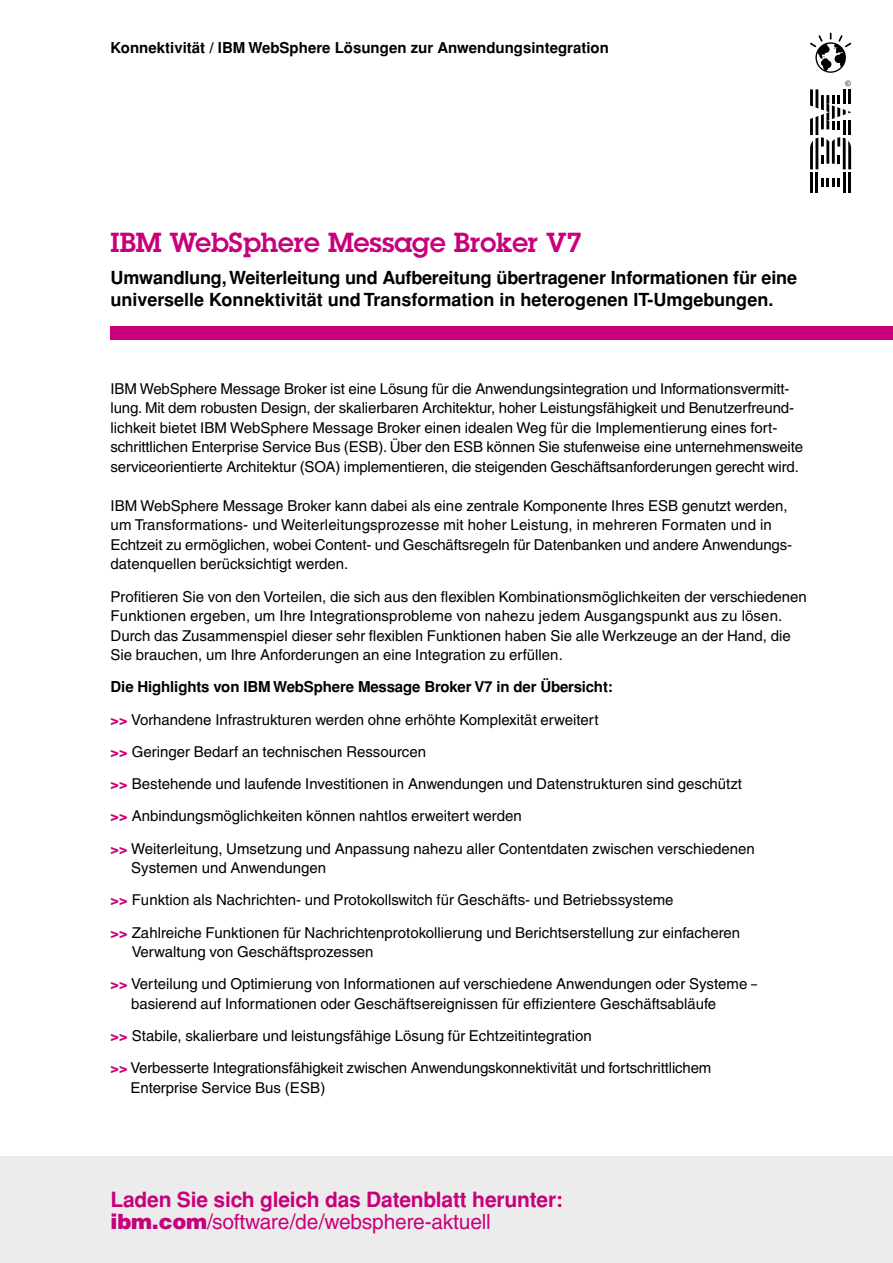
<style>
.page{position:relative;width:893px;height:1263px;background:#fff}
.page>*{position:absolute;margin:0;border:0;box-sizing:border-box;transform-origin:0 0}
.t1{font:600 27px "Lubalin Graph Std";color:#c9007b}
.t2{font:700 21px/22.5px "IBM Helvetica 2004";letter-spacing:-.01em;color:#c9007b}
.t3{font:700 18px/22.5px "IBM Helvetica 2004";letter-spacing:-.01em;color:#000}
.t4{font:15px/19.5px "IBM Helvetica 2004";color:#000}
.t5{font:700 15px "IBM Helvetica 2004";color:#000}
.s1{font-weight:700}
.s2{font-weight:700;color:#c9007b}
.s3{font-weight:900}
.s4{font-weight:400}
</style>
<div class="page">
<div style="left:0;top:1157px;width:893px;height:106px;background:#ececed"></div>
<div style="left:111px;top:326px;width:782px;height:14px;background:#c9007b"></div>
<hr style="left:810px;top:172px;width:3px;height:20px;background:#000">
<hr style="left:815px;top:172px;width:3px;height:20px;background:#000">
<svg style="left:821px;top:178px;width:19px;height:9px"></svg>
<hr style="left:843px;top:172px;width:3px;height:20px;background:#000">
<hr style="left:848px;top:172px;width:3px;height:20px;background:#000">
<svg style="left:810px;top:81px;width:41px;height:88px"></svg>
<svg style="left:810px;top:33px;width:41px;height:40px"></svg>
<p class="t5" style="left:111px;top:39px;width:500px">Konnektivität / IBM WebSphere Lösungen zur Anwendungsintegration</p>
<h1 class="t1" style="left:111px;top:225px;width:473px">IBM WebSphere Message Broker V7</h1>
<p class="t3" style="left:111px;top:266px;width:688px">Umwandlung, Weiterleitung und Aufbereitung übertragener Informationen für eine universelle Konnektivität und Transformation in heterogenen IT-Umgebungen.</p>
<p class="t4" style="left:111px;top:379px;width:694px">IBM WebSphere Message Broker ist eine Lösung für die Anwendungsintegration und Informationsvermitt&shy;lung. Mit dem robusten Design, der skalierbaren Architektur, hoher Leistungsfähigkeit und Benutzerfreund&shy;lichkeit bietet IBM WebSphere Message Broker einen idealen Weg für die Implementierung eines fort&shy;schrittlichen Enterprise Service Bus (ESB). Über den ESB können Sie stufenweise eine unternehmensweite serviceorientierte Architektur (SOA) implementieren, die steigenden Geschäftsanforderungen gerecht wird.</p>
<p class="t4" style="left:111px;top:496px;width:683px">IBM WebSphere Message Broker kann dabei als eine zentrale Komponente Ihres ESB genutzt werden, um Transformations- und Weiterleitungsprozesse mit hoher Leistung, in mehreren Formaten und in Echtzeit zu ermöglichen, wobei Content- und Geschäftsregeln für Datenbanken und andere Anwendungs&shy;datenquellen berücksichtigt werden.</p>
<p class="t4" style="left:111px;top:587px;width:698px">Profitieren Sie von den Vorteilen, die sich aus den flexiblen Kombinationsmöglichkeiten der verschiedenen Funktionen ergeben, um Ihre Integrationsprobleme von nahezu jedem Ausgangspunkt aus zu lösen.<br>Durch das Zusammenspiel dieser sehr flexiblen Funktionen haben Sie alle Werkzeuge an der Hand, die Sie brauchen, um Ihre Anforderungen an eine Integration zu erfüllen.</p>
<p class="t4" style="left:111px;top:671px;width:646px;line-height:32.2px"><span class="s1">Die Highlights von IBM WebSphere Message Broker V7 in der Übersicht:<br></span><span class="s2">&gt;&gt;</span> Vorhandene Infrastrukturen werden ohne erhöhte Komplexität erweitert<br><span class="s2">&gt;&gt;</span> Geringer Bedarf an technischen Ressourcen<br><span class="s2">&gt;&gt;</span> Bestehende und laufende Investitionen in Anwendungen und Datenstrukturen sind geschützt <span class="s2">&gt;&gt;</span> Anbindungsmöglichkeiten können nahtlos erweitert werden<br><span class="s2">&gt;&gt;</span> Weiterleitung, Umsetzung und Anpassung nahezu aller Contentdaten zwischen verschiedenen</p>
<p class="t4" style="left:111px;top:852px;width:631px;line-height:32.2px;text-indent:21px">Systemen und Anwendungen<br><span class="s2">&gt;&gt;</span> Funktion als Nachrichten- und Protokollswitch für Geschäfts- und Betriebssysteme<br><span class="s2">&gt;&gt;</span> Zahlreiche Funktionen für Nachrichtenprotokollierung und Berichtserstellung zur einfacheren</p>
<p class="t4" style="left:111px;top:936px;width:648px;line-height:32.2px;text-indent:21px">Verwaltung von Geschäftsprozessen<br><span class="s2">&gt;&gt;</span> Verteilung und Optimierung von Informationen auf verschiedene Anwendungen oder Systeme –</p>
<p class="t4" style="left:111px;top:988px;width:607px;line-height:32.2px;text-indent:21px">basierend auf Informationen oder Geschäftsereignissen für effizientere Geschäftsabläufe <span class="s2">&gt;&gt;</span> Stabile, skalierbare und leistungsfähige Lösung für Echtzeitintegration<br><span class="s2">&gt;&gt;</span> Verbesserte Integrationsfähigkeit zwischen Anwendungskonnektivität und fortschrittlichem</p>
<p class="t4" style="left:131px;top:1078px;width:196px">Enterprise Service Bus (ESB)</p>
<h2 class="t2" style="left:111px;top:1188px;width:454px">Laden Sie sich gleich das Datenblatt herunter: <span class="s3">ibm.com</span><span class="s4">/software/de/websphere-aktuell</span></h2>
</div>
